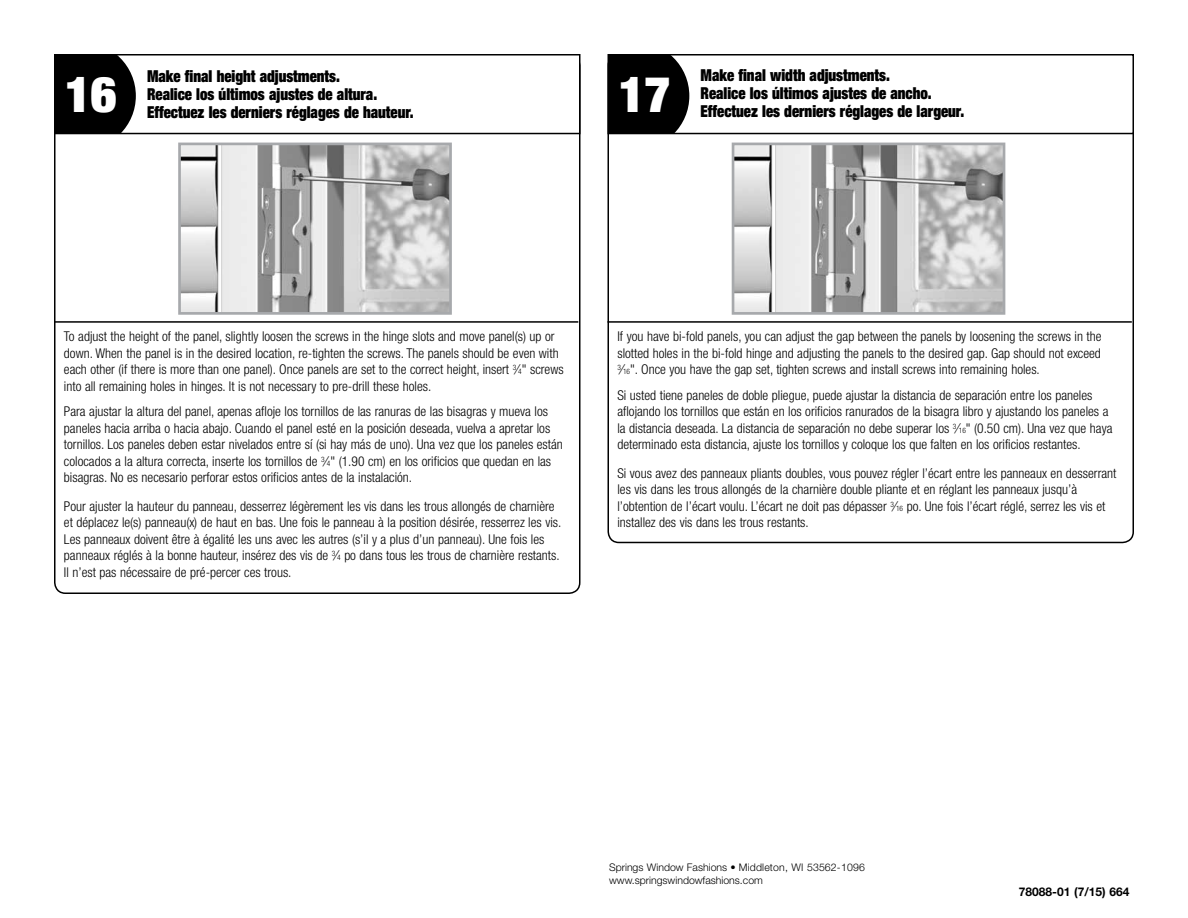
<style>
.page{position:relative;width:1188px;height:918px;background:#fff}
.page>*{position:absolute;margin:0;border:0;box-sizing:border-box;transform-origin:0 0}
.t1{font:900 condensed 49.5px "Helvetica Neue LT Std";color:#fff}
.t2{font:900 condensed 16.5px "Helvetica Neue LT Std";color:#000;scale:.9 1}
.t3{font:300 condensed 13.5px/16.5px "Helvetica Neue LT Std";color:#000}
.t4{font:700 12px "Helvetica Neue LT Std";color:#000}
.t5{font:300 10.5px/12.6px "Helvetica Neue LT Std";color:#000}
.s1{font-size:7.35px}
</style>
<div class="page">
<div style="left:57px;top:57px;width:79px;height:74px;background:#000"></div>
<div style="left:54px;top:54px;width:526px;height:80px;border:2px solid #000"></div>
<div style="left:611px;top:57px;width:78px;height:74px;background:#000"></div>
<div style="left:608px;top:54px;width:526px;height:80px;border:2px solid #000"></div>
<hr style="left:54px;top:321px;width:524px;height:2px;background:#000">
<hr style="left:608px;top:321px;width:524px;height:2px;background:#000">
<img style="left:182px;top:147px;width:266px;height:164px">
<div style="left:178px;top:143px;width:274px;height:172px;border:3px solid #a7a9ac"></div>
<img style="left:736px;top:147px;width:265px;height:164px">
<div style="left:732px;top:143px;width:273px;height:172px;border:3px solid #a7a9ac"></div>
<p class="t2" style="left:147px;top:66px;width:216px">Make final height adjustments.</p>
<p class="t2" style="left:701px;top:65px;width:212px">Make final width adjustments.</p>
<h1 class="t1" style="left:65px;top:62px;width:53px">16</h1>
<p class="t2" style="left:147px;top:84px;width:257px">Realice los últimos ajustes de altura.</p>
<h1 class="t1" style="left:619px;top:62px;width:53px">17</h1>
<p class="t2" style="left:701px;top:83px;width:258px">Realice los últimos ajustes de ancho.</p>
<p class="t2" style="left:147px;top:102px;width:298px">Effectuez les derniers réglages de hauteur.</p>
<p class="t2" style="left:701px;top:101px;width:294px">Effectuez les derniers réglages de largeur.</p>
<p class="t3" style="left:64px;top:328px;width:501px">To adjust the height of the panel, slightly loosen the screws in the hinge slots and move panel(s) up or down. When the panel is in the desired location, re-tighten the screws. The panels should be even with each other (if there is more than one panel). Once panels are set to the correct height, insert <sup>3</sup>⁄<span class="s1">4</span>" screws into all remaining holes in hinges. It is not necessary to pre-drill these holes.</p>
<p class="t3" style="left:617px;top:328px;width:486px;text-align:justify">If you have bi-fold panels, you can adjust the gap between the panels by loosening the screws in the slotted holes in the bi-fold hinge and adjusting the panels to the desired gap. Gap should not exceed <sup>3</sup>⁄<span class="s1">16</span>". Once you have the gap set, tighten screws and install screws into remaining holes.</p>
<p class="t3" style="left:617px;top:387px;width:496px">Si usted tiene paneles de doble pliegue, puede ajustar la distancia de separación entre los paneles aflojando los tornillos que están en los orificios ranurados de la bisagra libro y ajustando los paneles a la distancia deseada. La distancia de separación no debe superar los <sup>3</sup>⁄<span class="s1">16</span>" (0.50 cm). Una vez que haya determinado esta distancia, ajuste los tornillos y coloque los que falten en los orificios restantes.</p>
<p class="t3" style="left:64px;top:403px;width:500px">Para ajustar la altura del panel, apenas afloje los tornillos de las ranuras de las bisagras y mueva los paneles hacia arriba o hacia abajo. Cuando el panel esté en la posición deseada, vuelva a apretar los tornillos. Los paneles deben estar nivelados entre sí (si hay más de uno). Una vez que los paneles están colocados a la altura correcta, inserte los tornillos de <sup>3</sup>⁄<span class="s1">4</span>" (1.90 cm) en los orificios que quedan en las bisagras. No es necesario perforar estos orificios antes de la instalación.</p>
<p class="t3" style="left:617px;top:465px;width:500px">Si vous avez des panneaux pliants doubles, vous pouvez régler l’écart entre les panneaux en desserrant les vis dans les trous allongés de la charnière double pliante et en réglant les panneaux jusqu’à l’obtention de l’écart voulu. L’écart ne doit pas dépasser <sup>3</sup>⁄<span class="s1">16</span> po. Une fois l’écart réglé, serrez les vis et installez des vis dans les trous restants.</p>
<p class="t3" style="left:64px;top:498px;width:499px">Pour ajuster la hauteur du panneau, desserrez légèrement les vis dans les trous allongés de charnière et déplacez le(s) panneau(x) de haut en bas. Une fois le panneau à la position désirée, resserrez les vis.<br>Les panneaux doivent être à égalité les uns avec les autres (s’il y a plus d’un panneau). Une fois les panneaux réglés à la bonne hauteur, insérez des vis de <sup>3</sup>⁄<span class="s1">4</span> po dans tous les trous de charnière restants.<br>Il n’est pas nécessaire de pré-percer ces trous.</p>
<p class="t5" style="left:609px;top:861px;width:257px">Springs Window Fashions • Middleton, WI 53562-1096 www.springswindowfashions.com</p>
<p class="t4" style="left:1019px;top:885px;width:112px">78088-01 (7/15) 664</p>
</div>
